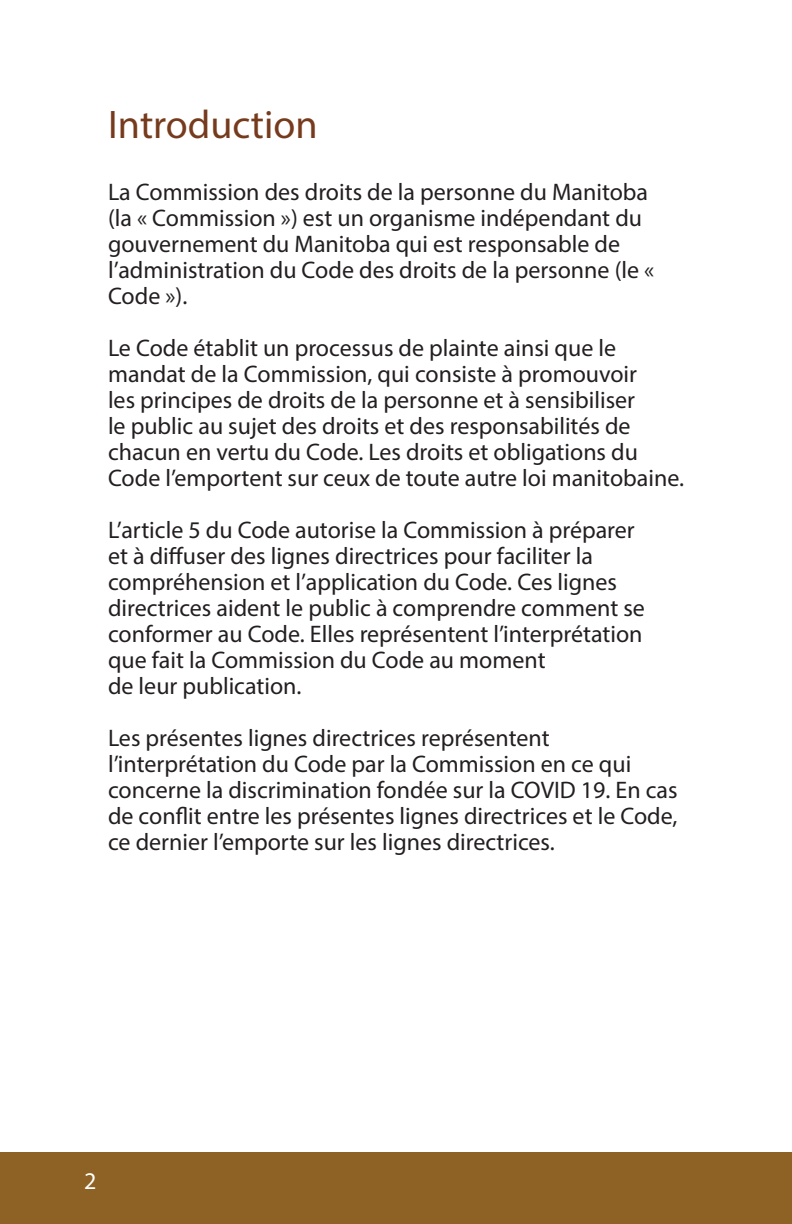
<style>
.page{position:relative;width:792px;height:1224px;background:#fff}
.page>*{position:absolute;margin:0;border:0;box-sizing:border-box;transform-origin:0 0}
.t1{font:40px "Myriad Pro";color:#763b1d}
.Body{font:24px/26px "Myriad Pro";color:#231f20}
.t2{font:22px "Myriad Pro";color:#fff}
</style>
<div class="page">
<div style="left:0;top:1152px;width:792px;height:72px;background:#8e6125"></div>
<p class="t1" style="left:108px;top:100px;width:211px">Introduction</p>
<p class="Body" style="left:108px;top:179px;width:548px">La Commission des droits de la personne du Manitoba (la « Commission ») est un organisme indépendant du gouvernement du Manitoba qui est responsable de l’administration du Code des droits de la personne (le « Code »).</p>
<p class="Body" style="left:108px;top:335px;width:578px">Le Code établit un processus de plainte ainsi que le mandat de la Commission, qui consiste à promouvoir<br>les principes de droits de la personne et à sensibiliser<br>le public au sujet des droits et des responsabilités de chacun en vertu du Code. Les droits et obligations du Code l’emportent sur ceux de toute autre loi manitobaine.</p>
<p class="Body" style="left:108px;top:517px;width:538px">L’article 5 du Code autorise la Commission à préparer et à diffuser des lignes directrices pour faciliter la compréhension et l’application du Code. Ces lignes directrices aident le public à comprendre comment se conformer au Code. Elles représentent l’interprétation que fait la Commission du Code au moment</p>
<p class="Body" style="left:108px;top:673px;width:195px">de leur publication.</p>
<p class="Body" style="left:108px;top:725px;width:571px">Les présentes lignes directrices représentent l’interprétation du Code par la Commission en ce qui concerne la discrimination fondée sur la COVID 19. En cas de conflit entre les présentes lignes directrices et le Code, ce dernier l’emporte sur les lignes directrices.</p>
<p class="t2" style="left:85px;top:1167px;width:13px">2</p>
</div>
